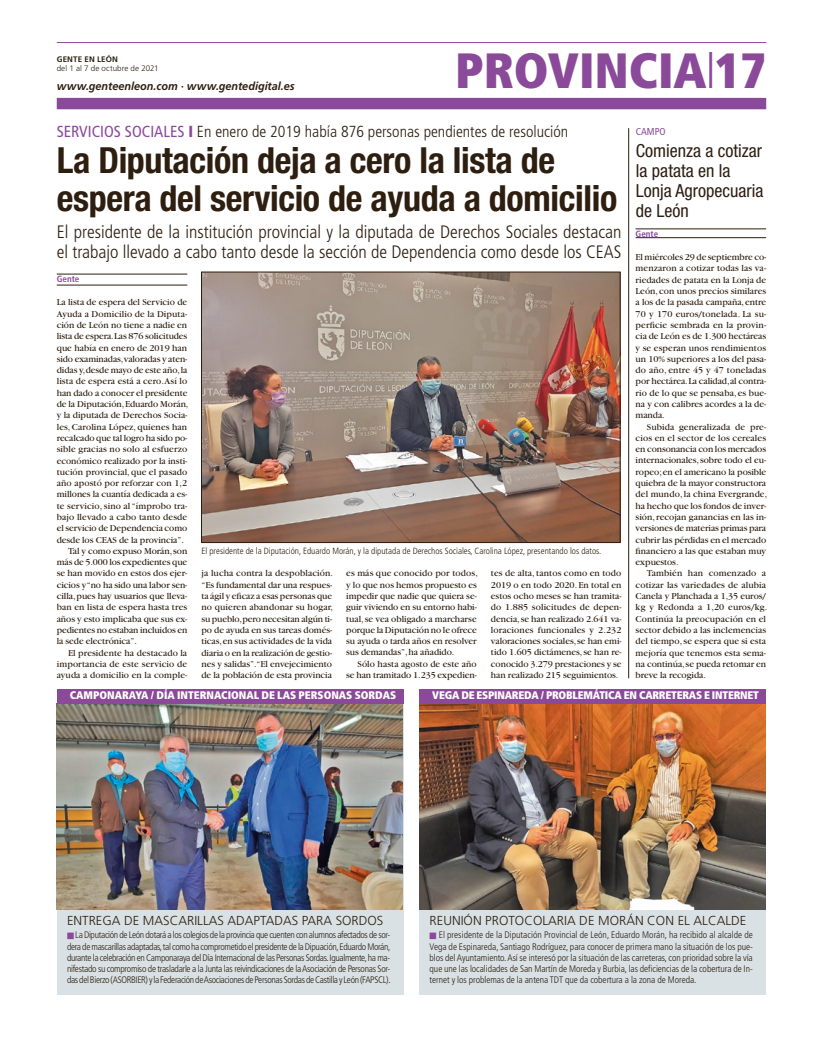
<style>
.page{position:relative;width:823px;height:1049px;background:#fff}
.page>*{position:absolute;margin:0;border:0;box-sizing:border-box;transform-origin:0 0}
.t1{font:900 condensed 49.5px "Frutiger";color:#8b4999}
.t2{font:700 condensed 36px/38px "Helvetica Neue LT Std";letter-spacing:-.01em;color:#2d1e10}
.t3{font:300 condensed 18px/20px "Frutiger LT Std";color:#2d1e10}
.t4{font:condensed 18px/20px "Helvetica Neue LT Std";color:#2d1e10}
.t5{font:300 condensed 16px "Frutiger LT Std";color:#2d1e10}
.t6{font:300 13px "Frutiger LT Std";color:#2d1e10}
.t7{font:italic 700 11.3px "Frutiger LT Std";color:#2d1e10;scale:.96 1}
.t8{font:900 condensed 11px "Frutiger LT Std";letter-spacing:-.02em;color:#fff}
.t9{font:900 condensed 11px "Frutiger LT Std";color:#fff}
.t10{font:condensed 10px "Frutiger LT Std";color:#8b4999}
.t11{font:9.5px/11.3px "Garamond";letter-spacing:-.005em;color:#2d1e10}
.t12{font:300 condensed 9.5px/11.3px "Frutiger LT Std";letter-spacing:-.03em;color:#2d1e10;text-align:justify}
.t13{font:9.5px "Garamond";letter-spacing:.015em;color:#2d1e10}
.t14{font:300 condensed 9px "Frutiger LT Std";color:#2d1e10}
.t15{font:700 condensed 9px "Frutiger LT Std";color:#8b4999}
.t16{font:300 8px "Frutiger LT Std";letter-spacing:.005em;color:#2d1e10}
.t17{font:700 8px "Frutiger LT Std";letter-spacing:.02em;color:#2d1e10}
.s1{font-weight:400;color:#8b4999}
.s2{font-weight:900;color:#8b4999}
.s3{color:#8b4999}
</style>
<div class="page">
<div style="left:57px;top:98px;width:708px;height:11px;background:#8b4999"></div>
<hr style="left:57px;top:42px;width:708px;height:1px;background:#8b4999">
<hr style="left:57px;top:274px;width:130px;height:1px;background:#2d1e10">
<hr style="left:57px;top:285px;width:130px;height:1px;background:#2d1e10">
<img style="left:203px;top:274px;width:414px;height:266px">
<div style="left:201px;top:272px;width:418px;height:270px;border:1px solid #2d1e10"></div>
<hr style="left:635px;top:229px;width:130px;height:1px;background:#2d1e10">
<hr style="left:635px;top:237px;width:130px;height:1px;background:#2d1e10">
<hr style="left:628px;top:128px;width:1px;height:550px;background:#2d1e10">
<div style="left:419px;top:698px;width:346px;height:297px;background:#d9e1e5"></div>
<img style="left:419px;top:703px;width:346px;height:207px">
<div style="left:419px;top:689px;width:346px;height:14px;background:#8b4999"></div>
<div style="left:57px;top:698px;width:346px;height:297px;background:#d9e1e5"></div>
<img style="left:57px;top:703px;width:346px;height:207px">
<div style="left:57px;top:689px;width:346px;height:14px;background:#8b4999"></div>
<p class="t17" style="left:57px;top:54px;width:63px">GENTE EN LEÓN</p>
<p class="t16" style="left:57px;top:64px;width:103px">del 1 al 7 de octubre de 2021</p>
<p class="t7" style="left:57px;top:80px;width:249px">www.genteenleon.com · www.gentedigital.es</p>
<h1 class="t1" style="left:455px;top:41px;width:312px">PROVINCIA<sup>|</sup>17</h1>
<h3 class="t5" style="left:57px;top:122px;width:512px"><span class="s1">SERVICIOS SOCIALES</span> <span class="s2">I</span> En enero de 2019 había 876 personas pendientes de resolución</h3>
<p class="t10" style="left:635px;top:126px;width:31px">CAMPO</p>
<h2 class="t2" style="left:57px;top:141px;width:561px">La Diputación deja a cero la lista de espera del servicio de ayuda a domicilio</h2>
<h3 class="t3" style="left:57px;top:222px;width:566px">El presidente de la institución provincial y la diputada de Derechos Sociales destacan el trabajo llevado a cabo tanto desde la sección de Dependencia como desde los CEAS</h3>
<p class="t15" style="left:57px;top:273px;width:24px">Gente</p>
<p class="t11" style="left:57px;top:297px;width:132px">La lista de espera del Servicio de</p>
<p class="t13" style="left:57px;top:309px;width:132px">Ayuda a Domicilio de la Diputa-</p>
<p class="t11" style="left:57px;top:319px;width:132px">ción de León no tiene a nadie en</p>
<p class="t11" style="left:57px;top:331px;width:132px">lista de espera.Las 876 solicitudes</p>
<p class="t11" style="left:57px;top:342px;width:132px">que había en enero de 2019 han</p>
<p class="t11" style="left:57px;top:353px;width:132px">sido examinadas,valoradas y aten-</p>
<p class="t11" style="left:57px;top:365px;width:132px">didas y,desde mayo de este año,la</p>
<p class="t13" style="left:57px;top:376px;width:132px">lista de espera está a cero.Así lo</p>
<p class="t11" style="left:57px;top:387px;width:132px">han dado a conocer el presidente</p>
<p class="t11" style="left:57px;top:398px;width:133px">de la Diputación, Eduardo Morán,</p>
<p class="t11" style="left:57px;top:410px;width:132px">y la diputada de Derechos Socia-</p>
<p class="t11" style="left:57px;top:421px;width:132px">les, Carolina López, quienes han</p>
<p class="t11" style="left:57px;top:432px;width:132px">recalcado que tal logro ha sido po-</p>
<p class="t13" style="left:57px;top:444px;width:132px">sible gracias no solo al esfuerzo</p>
<p class="t11" style="left:57px;top:455px;width:132px">económico realizado por la insti-</p>
<p class="t11" style="left:57px;top:466px;width:132px">tución provincial, que el pasado</p>
<p class="t13" style="left:57px;top:478px;width:132px">año apostó por reforzar con 1,2</p>
<p class="t11" style="left:57px;top:489px;width:132px">millones la cuantía dedicada a es-</p>
<p class="t13" style="left:57px;top:501px;width:132px">te servicio, sino al “ímprobo tra-</p>
<p class="t13" style="left:57px;top:512px;width:132px">bajo llevado a cabo tanto desde</p>
<p class="t11" style="left:57px;top:523px;width:132px">el servicio de Dependencia como</p>
<p class="t11" style="left:57px;top:534px;width:129px">desde los CEAS de la provincia”.</p>
<p class="t11" style="left:68px;top:545px;width:121px">Tal y como expuso Morán, son</p>
<p class="t11" style="left:57px;top:557px;width:132px">más de 5.000 los expedientes que</p>
<p class="t11" style="left:57px;top:568px;width:132px">se han movido en estos dos ejer-</p>
<p class="t11" style="left:57px;top:579px;width:132px">cicios y “no ha sido una labor sen-</p>
<p class="t11" style="left:57px;top:590px;width:132px">cilla, pues hay usuarios que lleva-</p>
<p class="t13" style="left:57px;top:602px;width:132px">ban en lista de espera hasta tres</p>
<p class="t11" style="left:57px;top:613px;width:132px">años y esto implicaba que sus ex-</p>
<p class="t11" style="left:57px;top:624px;width:132px">pedientes no estaban incluidos en</p>
<p class="t11" style="left:57px;top:636px;width:82px">la sede electrónica”.</p>
<p class="t11" style="left:68px;top:647px;width:121px">El presidente ha destacado la</p>
<p class="t13" style="left:57px;top:659px;width:132px">importancia de este servicio de</p>
<p class="t13" style="left:57px;top:670px;width:132px">ayuda a domicilio en la comple-</p>
<p class="t14" style="left:201px;top:546px;width:401px">El presidente de la Diputación, Eduardo Morán, y la diputada de Derechos Sociales, Carolina López, presentando los datos.</p>
<p class="t11" style="left:201px;top:568px;width:133px">ja lucha contra la despoblación. “Es fundamental dar una respues&shy;ta ágil y eficaz a esas personas que no quieren abandonar su hogar, su pueblo,pero necesitan algún ti&shy;po de ayuda en sus tareas domés&shy;ticas, en sus actividades de la vida diaria o en la realización de gestio&shy;nes y salidas”.“El envejecimiento de la población de esta provincia</p>
<p class="t11" style="left:346px;top:568px;width:133px">es más que conocido por todos, y lo que nos hemos propuesto es impedir que nadie que quiera se&shy;guir viviendo en su entorno habi&shy;tual, se vea obligado a marcharse porque la Diputación no le ofrece su ayuda o tarda años en resolver sus demandas”, ha añadido.</p>
<p class="t11" style="left:346px;top:658px;width:132px;text-align:right">Sólo hasta agosto de este año<br>se han tramitado 1.235 expedien-</p>
<p class="t11" style="left:490px;top:568px;width:132px;text-align:justify">tes de alta, tantos como en todo 2019 o en todo 2020. En total en estos ocho meses se han tramita&shy;do 1.885 solicitudes de depen&shy;dencia, se han realizado 2.641 va&shy;loraciones funcionales y 2.232 valoraciones sociales, se han emi&shy;tido 1.605 dictámenes, se han re&shy;conocido 3.279 prestaciones y se han realizado 215 seguimientos.</p>
<h3 class="t4" style="left:635px;top:141px;width:129px">Comienza a cotizar la patata en la<br>Lonja Agropecuaria de León</h3>
<p class="t15" style="left:635px;top:228px;width:24px">Gente</p>
<p class="t11" style="left:635px;top:252px;width:132px;text-align:justify">El miércoles 29 de septiembre co&shy;menzaron a cotizar todas las va&shy;riedades de patata en la Lonja de León, con unos precios similares a los de la pasada campaña, entre 70 y 170 euros/tonelada. La su&shy;perficie sembrada en la provin&shy;cia de León es de 1.300 hectáreas y se esperan unos rendimientos un 10% superiores a los del pasa&shy;do año, entre 45 y 47 toneladas por hectárea.La calidad,al contra&shy;rio de lo que se pensaba, es bue&shy;na y con calibres acordes a la de&shy;manda.</p>
<p class="t11" style="left:635px;top:421px;width:133px;text-indent:11px">Subida generalizada de pre&shy;cios en el sector de los cereales en consonancia con los mercados internacionales, sobre todo el eu&shy;ropeo; en el americano la posible quiebra de la mayor constructora del mundo, la china Evergrande, ha hecho que los fondos de inver&shy;sión, recojan ganancias en las in&shy;versiones de materias primas para cubrir las pérdidas en el mercado financiero a las que estaban muy expuestos.</p>
<p class="t11" style="left:635px;top:568px;width:133px;text-indent:11px">También han comenzado a cotizar las variedades de alubia<br>Canela y Planchada a 1,35 euros/ kg y Redonda a 1,20 euros/kg.<br>Continúa la preocupación en el sector debido a las inclemencias del tiempo, se espera que si esta mejoría que tenemos esta sema&shy;na continúa, se pueda retomar en breve la recogida.</p>
<p class="t9" style="left:70px;top:689px;width:328px">CAMPONARAYA / DÍA INTERNACIONAL DE LAS PERSONAS SORDAS</p>
<p class="t8" style="left:432px;top:689px;width:328px">VEGA DE ESPINAREDA / PROBLEMÁTICA EN CARRETERAS E INTERNET</p>
<h3 class="t6" style="left:67px;top:913px;width:318px">ENTREGA DE MASCARILLAS ADAPTADAS PARA SORDOS</h3>
<p class="t12" style="left:67px;top:929px;width:325px"><span class="s3">■</span> La Diputación de León dotará a los colegios de la provincia que cuenten con alumnos afectados de sor&shy;dera de mascarillas adaptadas, tal como ha comprometido el presidente de la Dipuación, Eduardo Morán, durante la celebración en Camponaraya del Día Internacional de las Personas Sordas. Igualmente, ha ma&shy;nifestado su compromiso de trasladarle a la Junta las reivindicaciones de la Asociación de Personas Sor&shy;das del Bierzo (ASORBIER) y la Federación de Asociaciones de Personas Sordas de Castilla y León (FAPSCL).</p>
<h3 class="t6" style="left:429px;top:913px;width:318px">REUNIÓN PROTOCOLARIA DE MORÁN CON EL ALCALDE</h3>
<p class="t12" style="left:429px;top:929px;width:324px"><span class="s3">■</span> El presidente de la Diputación Provincial de León, Eduardo Morán, ha recibido al alcalde de Vega de Espinareda, Santiago Rodríguez, para conocer de primera mano la situación de los pue&shy;blos del Ayuntamiento. Así se interesó por la situación de las carreteras, con prioridad sobre la vía que une las localidades de San Martín de Moreda y Burbia, las deficiencias de la cobertura de In&shy;ternet y los problemas de la antena TDT que da cobertura a la zona de Moreda.</p>
</div>
